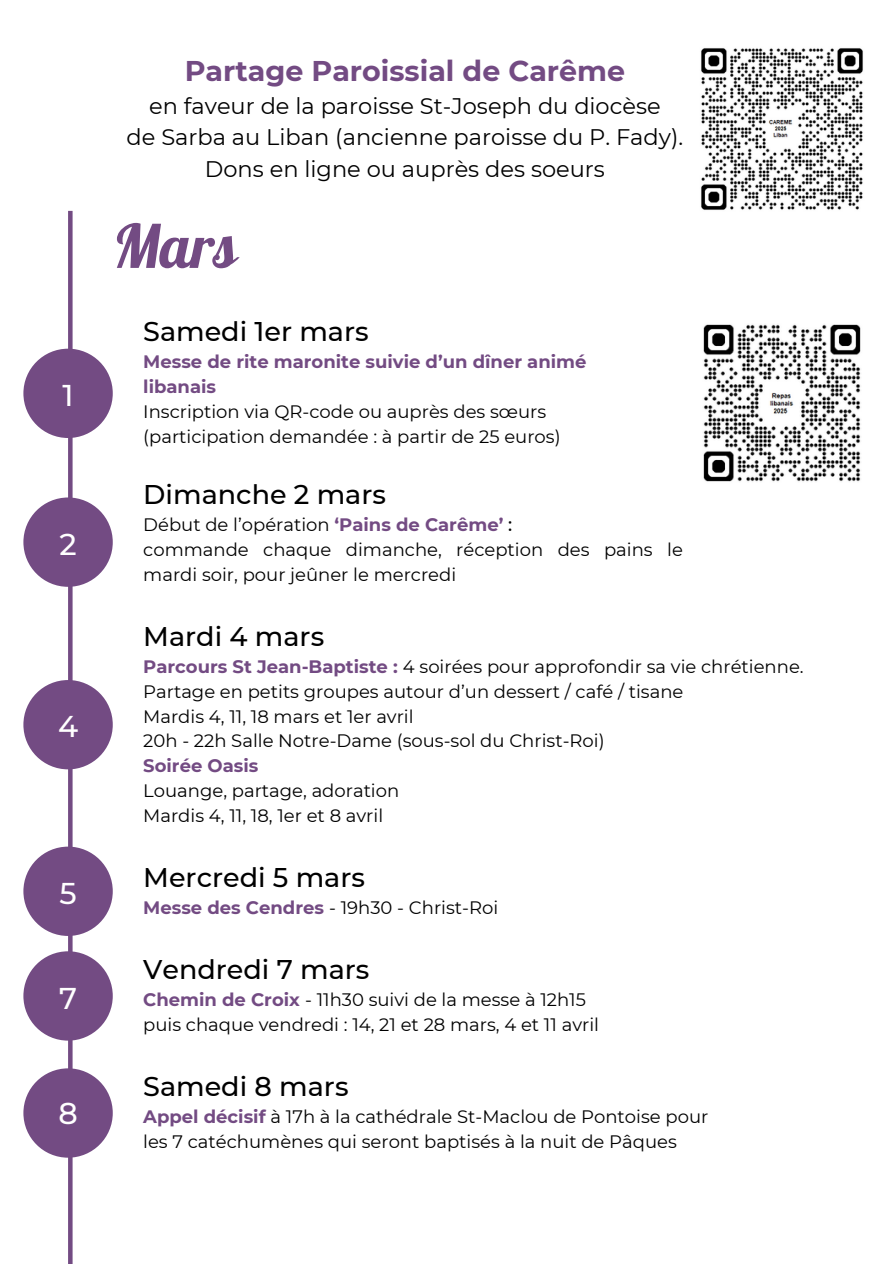
<style>
.page{position:relative;width:894px;height:1264px;background:#fff}
.page>*{position:absolute;margin:0;border:0;box-sizing:border-box;transform-origin:0 0}
.t1{font:60px "Lobster";color:#734b83}
.t2{font:500 30px "Montserrat";color:#fff}
.t3{font:700 28.5px "Montserrat";color:#734b83}
.t4{font:500 27px "Montserrat";color:#000}
.t5{font:22.5px/31.5px "Montserrat";color:#000;text-align:center}
.t6{font:18px/24.8px "Montserrat";color:#000}
.t7{font:700 18px/24.8px "Montserrat";color:#734b83}
.s1{font-weight:700;color:#734b83}
.s2{font-weight:500}
</style>
<div class="page">
<div style="left:68px;top:211px;width:5px;height:1052px;background:#734b83"></div>
<div style="left:23px;top:349px;width:90px;height:89px;background:#734b83;border-radius:50%"></div>
<img style="left:703px;top:324px;width:158px;height:158px">
<div style="left:23px;top:497px;width:90px;height:90px;background:#734b83;border-radius:50%"></div>
<div style="left:23px;top:680px;width:90px;height:89px;background:#734b83;border-radius:50%"></div>
<div style="left:23px;top:846px;width:90px;height:89px;background:#734b83;border-radius:50%"></div>
<img style="left:701px;top:48px;width:162px;height:162px">
<div style="left:23px;top:1068px;width:90px;height:89px;background:#734b83;border-radius:50%"></div>
<div style="left:23px;top:951px;width:90px;height:89px;background:#734b83;border-radius:50%"></div>
<h2 class="t2" style="left:62px;top:374px;width:13px">1</h2>
<h2 class="t2" style="left:59px;top:523px;width:19px">2</h2>
<h2 class="t2" style="left:58px;top:705px;width:22px">4</h2>
<h2 class="t2" style="left:59px;top:872px;width:19px">5</h2>
<h2 class="t2" style="left:59px;top:977px;width:19px">7</h2>
<h2 class="t2" style="left:58px;top:1092px;width:21px">8</h2>
<h3 class="t3" style="left:185px;top:50px;width:442px">Partage Paroissial de Carême</h3>
<p class="t5" style="left:126px;top:89px;width:558px">en faveur de la paroisse St-Joseph du diocèse<br>de Sarba au Liban (ancienne paroisse du P. Fady).<br>Dons en ligne ou auprès des soeurs</p>
<h1 class="t1" style="left:113px;top:208px;width:126px">Mars</h1>
<h3 class="t4" style="left:143px;top:313px;width:227px">Samedi 1er mars</h3>
<p class="t7" style="left:143px;top:349px;width:444px">Messe de rite maronite suivie d’un dîner animé libanais</p>
<p class="t6" style="left:143px;top:398px;width:419px">Inscription via QR-code ou auprès des sœurs (participation demandée : à partir de 25 euros)</p>
<h3 class="t4" style="left:143px;top:476px;width:244px">Dimanche 2 mars</h3>
<p class="t6" style="left:143px;top:512px;width:541px">Début de l’opération <span class="s1">‘Pains de Carême’</span> <span class="s2">:<br></span>commande chaque dimanche, réception des pains le mardi soir, pour jeûner le mercredi</p>
<h3 class="t4" style="left:143px;top:617px;width:182px">Mardi 4 mars</h3>
<p class="t6" style="left:143px;top:653px;width:661px"><span class="s1">Parcours St Jean-Baptiste :</span> 4 soirées pour approfondir sa vie chrétienne.<br>Partage en petits groupes autour d’un dessert / café / tisane<br>Mardis 4, 11, 18 mars et 1er avril<br>20h - 22h Salle Notre-Dame (sous-sol du Christ-Roi)</p>
<p class="t7" style="left:143px;top:752px;width:117px">Soirée Oasis</p>
<p class="t6" style="left:143px;top:777px;width:257px">Louange, partage, adoration<br>Mardis 4, 11, 18, 1er et 8 avril</p>
<h3 class="t4" style="left:143px;top:858px;width:223px">Mercredi 5 mars</h3>
<p class="t6" style="left:143px;top:894px;width:356px"><span class="s1">Messe des Cendres</span> - 19h30 - Christ-Roi</p>
<h3 class="t4" style="left:143px;top:950px;width:228px">Vendredi 7 mars</h3>
<p class="t6" style="left:143px;top:986px;width:457px"><span class="s1">Chemin de Croix</span> - 11h30 suivi de la messe à 12h15 puis chaque vendredi : 14, 21 et 28 mars, 4 et 11 avril</p>
<h3 class="t4" style="left:143px;top:1067px;width:207px">Samedi 8 mars</h3>
<p class="t6" style="left:143px;top:1103px;width:566px"><span class="s1">Appel décisif</span> à 17h à la cathédrale St-Maclou de Pontoise pour les 7 catéchumènes qui seront baptisés à la nuit de Pâques</p>
</div>
